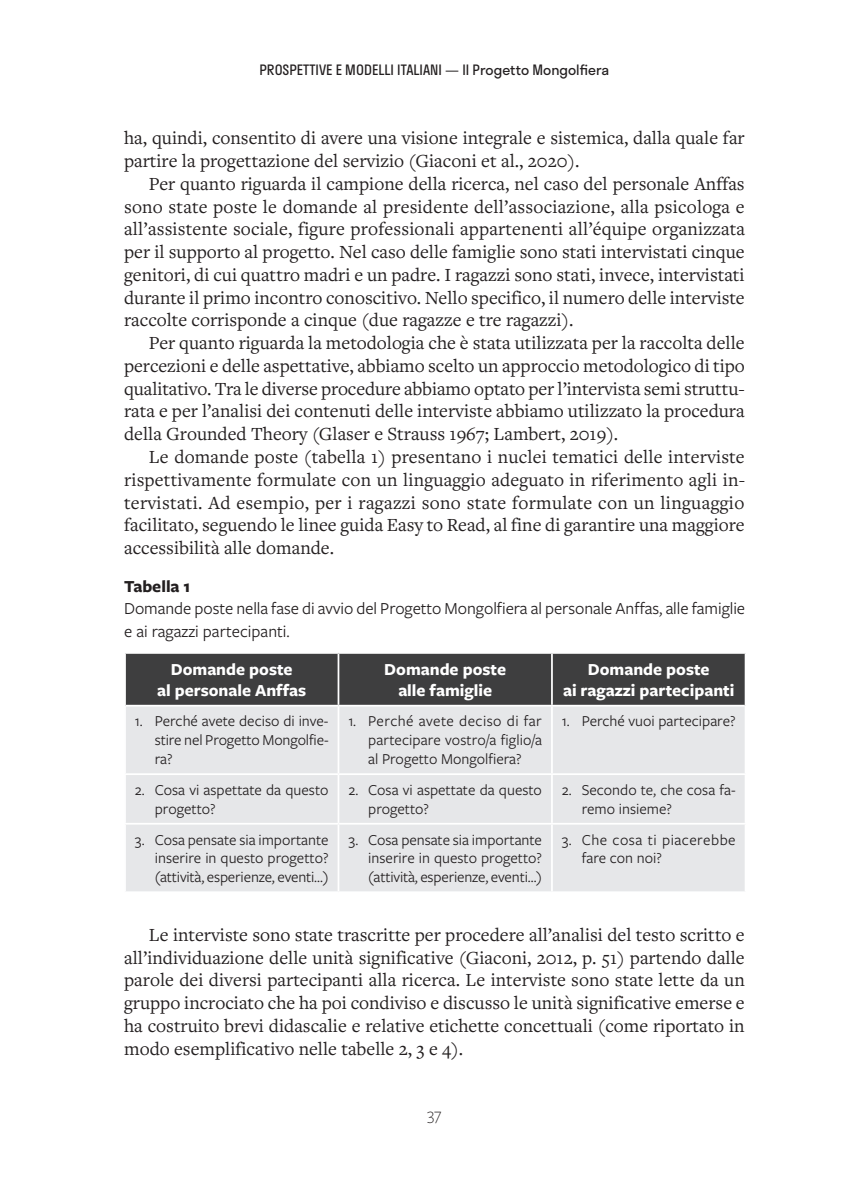
<style>
.page{position:relative;width:844px;height:1191px;background:#fff}
.page>*{position:absolute;margin:0;border:0;box-sizing:border-box;transform-origin:0 0}
.t1{font:19.25px/22.8px "Freight Text Pro";color:#231f20;text-align:justify}
.t2{font:17.5px/22.8px "Freight Sans Pro";letter-spacing:-.005em;color:#231f20}
.t3{font:700 17.5px/21px "Freight Sans Pro";color:#fff;text-align:center}
.t4{font:700 17.5px "Freight Sans Pro";color:#231f20}
.t5{font:300 17.5px "Freight Sans Pro";color:#231f20}
.t6{font:15.75px/18.9px "Freight Sans Pro";color:#231f20;text-align:justify}
.t7{font:15.75px/18.9px "Freight Sans Pro";letter-spacing:.03em;color:#231f20}
.t8{font:14px "Stratos";color:#231f20}
</style>
<div class="page">
<div style="left:126px;top:654px;width:618px;height:51px;background:#3e3e3f"></div>
<div style="left:126px;top:706px;width:618px;height:185px;background:#e6e7e9"></div>
<hr style="left:337px;top:654px;width:2px;height:51px;background:#fff">
<hr style="left:551px;top:654px;width:1px;height:51px;background:#fff">
<hr style="left:337px;top:706px;width:2px;height:67px;background:#fff">
<hr style="left:551px;top:706px;width:1px;height:67px;background:#fff">
<hr style="left:124px;top:773px;width:214px;height:2px;background:#fff">
<hr style="left:338px;top:773px;width:214px;height:2px;background:#fff">
<hr style="left:337px;top:775px;width:2px;height:48px;background:#fff">
<hr style="left:552px;top:773px;width:194px;height:2px;background:#fff">
<hr style="left:551px;top:775px;width:1px;height:48px;background:#fff">
<hr style="left:124px;top:823px;width:214px;height:1px;background:#fff">
<hr style="left:338px;top:823px;width:214px;height:1px;background:#fff">
<hr style="left:337px;top:824px;width:2px;height:67px;background:#fff">
<hr style="left:552px;top:823px;width:194px;height:1px;background:#fff">
<hr style="left:551px;top:824px;width:1px;height:67px;background:#fff">
<p class="t8" style="left:259px;top:58px;width:351px">PROSPETTIVE E MODELLI ITALIANI — Il Progetto Mongolfiera</p>
<p class="t1" style="left:124px;top:126px;width:622px">ha, quindi, consentito di avere una visione integrale e sistemica, dalla quale far partire la progettazione del servizio (Giaconi et al., 2020).</p>
<p class="t1" style="left:124px;top:172px;width:622px;text-indent:25px">Per quanto riguarda il campione della ricerca, nel caso del personale Anffas sono state poste le domande al presidente dell’associazione, alla psicologa e all’assistente sociale, figure professionali appartenenti all’équipe organizzata per il supporto al progetto. Nel caso delle famiglie sono stati intervistati cinque genitori, di cui quattro madri e un padre. I ragazzi sono stati, invece, intervistati durante il primo incontro conoscitivo. Nello specifico, il numero delle interviste raccolte corrisponde a cinque (due ragazze e tre ragazzi).</p>
<p class="t1" style="left:124px;top:331px;width:622px;text-indent:25px">Per quanto riguarda la metodologia che è stata utilizzata per la raccolta delle percezioni e delle aspettative, abbiamo scelto un approccio metodologico di tipo qualitativo. Tra le diverse procedure abbiamo optato per l’intervista semi struttu&shy;rata e per l’analisi dei contenuti delle interviste abbiamo utilizzato la procedura della Grounded Theory (Glaser e Strauss 1967; Lambert, 2019).</p>
<p class="t1" style="left:124px;top:445px;width:622px;text-indent:25px">Le domande poste (tabella 1) presentano i nuclei tematici delle interviste rispettivamente formulate con un linguaggio adeguato in riferimento agli in&shy;tervistati. Ad esempio, per i ragazzi sono state formulate con un linguaggio facilitato, seguendo le linee guida Easy to Read, al fine di garantire una maggiore accessibilità alle domande.</p>
<p class="t4" style="left:124px;top:574px;width:68px">Tabella 1</p>
<p class="t2" style="left:124px;top:596px;width:622px">Domande poste nella fase di avvio del Progetto Mongolfiera al personale Anffas, alle famiglie e ai ragazzi partecipanti.</p>
<p class="t3" style="left:157px;top:658px;width:151px">Domande poste<br>al personale Anffas</p>
<p class="t3" style="left:384px;top:658px;width:123px">Domande poste alle famiglie</p>
<p class="t3" style="left:563px;top:658px;width:173px">Domande poste<br>ai ragazzi partecipanti</p>
<p class="t6" style="left:155px;top:711px;width:175px;text-indent:-20px">1. Perché avete deciso di inve&shy;stire nel Progetto Mongolfie&shy;ra?</p>
<p class="t6" style="left:368px;top:711px;width:175px;text-indent:-20px">1. Perché avete deciso di far partecipare vostro/a figlio/a al Progetto Mongolfiera?</p>
<p class="t6" style="left:561px;top:711px;width:175px">1. Perché vuoi partecipare?</p>
<p class="t6" style="left:155px;top:779px;width:175px;text-indent:-20px">2. Cosa vi aspettate da questo progetto?</p>
<p class="t6" style="left:368px;top:779px;width:175px;text-indent:-20px">2. Cosa vi aspettate da questo progetto?</p>
<p class="t6" style="left:581px;top:779px;width:155px;text-indent:-20px">2. Secondo te, che cosa fa&shy;remo insieme?</p>
<p class="t6" style="left:155px;top:829px;width:175px;text-indent:-20px">3. Cosa pensate sia importante inserire in questo progetto? (attività, esperienze, eventi…)</p>
<p class="t6" style="left:368px;top:829px;width:175px;text-indent:-20px">3. Cosa pensate sia importante inserire in questo progetto? (attività, esperienze, eventi…)</p>
<p class="t7" style="left:581px;top:829px;width:155px;text-indent:-20px">3. Che cosa ti piacerebbe fare con noi?</p>
<p class="t1" style="left:124px;top:922px;width:622px;text-indent:25px">Le interviste sono state trascritte per procedere all’analisi del testo scritto e all’individuazione delle unità significative (Giaconi, 2012, p. 51) partendo dalle parole dei diversi partecipanti alla ricerca. Le interviste sono state lette da un gruppo incrociato che ha poi condiviso e discusso le unità significative emerse e ha costruito brevi didascalie e relative etichette concettuali (come riportato in modo esemplificativo nelle tabelle 2, 3 e 4).</p>
<p class="t5" style="left:427px;top:1102px;width:16px">37</p>
</div>
